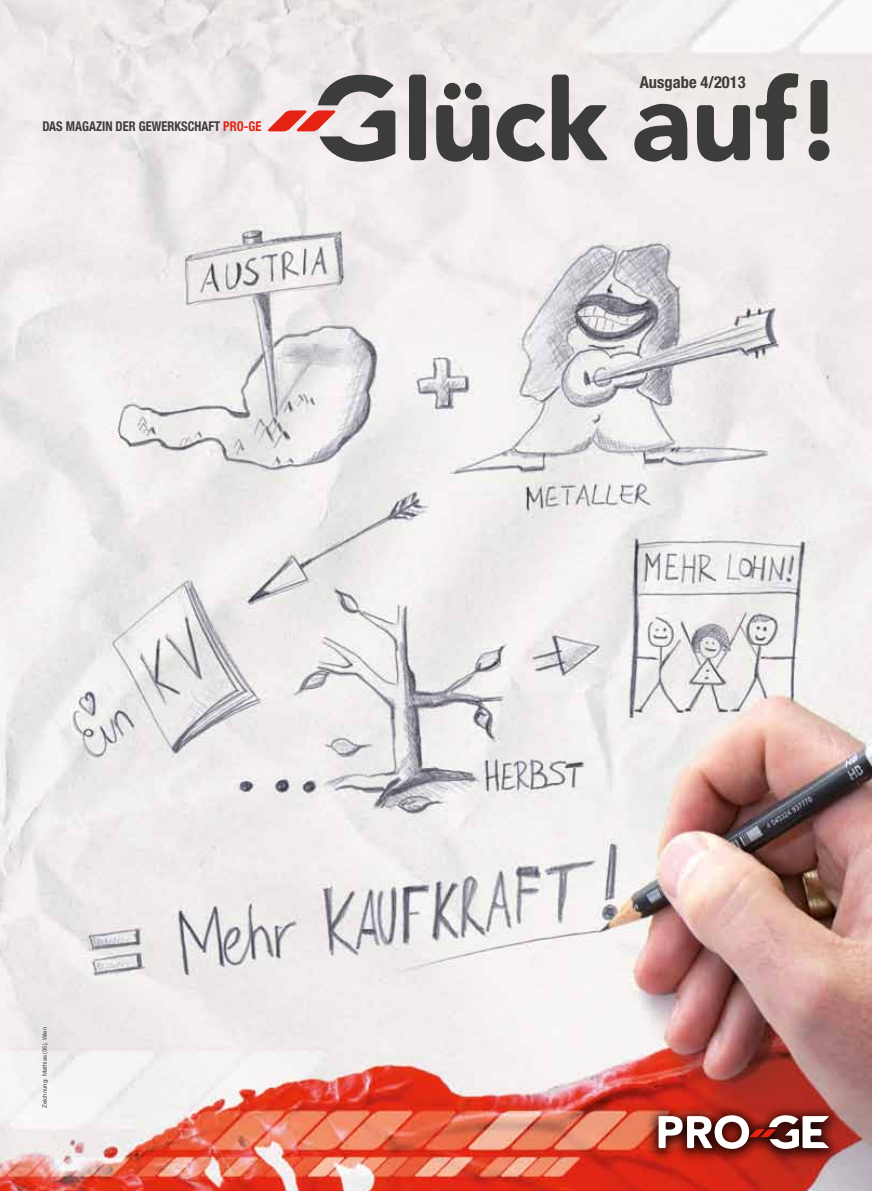
<style>
.page{position:relative;width:872px;height:1191px;background:#fff}
.page>*{position:absolute;margin:0;border:0;box-sizing:border-box;transform-origin:0 0}
.t1{font:700 condensed 16.5px "Helvetica Neue LT Std";color:#3c3c3b}
.t2{font:700 condensed 13.5px "Helvetica Neue LT Std";color:#3c3c3b;scale:.93 1}
.t3{font:6px "Helvetica Neue LT Std";color:#3c3c3b}
.s1{color:#e42313}
</style>
<div class="page">
<img style="left:0;top:0;width:872px;height:1191px">
<div style="left:644px;top:1103px;width:198px;height:62px;background:#000;opacity:.85"></div>
<svg style="left:658px;top:1115px;width:171px;height:33px"></svg>
<svg style="left:634px;top:104px;width:53px;height:58px;background:#787676"></svg>
<svg style="left:697px;top:73px;width:101px;height:89px;background:#a09d9c"></svg>
<div style="left:808px;top:140px;width:21px;height:21px;background:#3c3c3b;border-radius:50%"></div>
<div style="left:810px;top:80px;width:17px;height:54px;background:#3c3c3b;border-radius:4px"></div>
<div style="left:409px;top:75px;width:17px;height:85px;background:#3c3c3b;border-radius:4px"></div>
<div style="left:465px;top:83px;width:16px;height:17px;background:#3c3c3b;border-radius:50%"></div>
<div style="left:444px;top:83px;width:16px;height:17px;background:#3c3c3b;border-radius:50%"></div>
<svg style="left:436px;top:105px;width:53px;height:57px;background:#747272"></svg>
<svg style="left:496px;top:104px;width:49px;height:58px;background:#8d8a8b"></svg>
<svg style="left:552px;top:75px;width:56px;height:85px;background:#908d8d"></svg>
<svg style="left:267px;top:75px;width:128px;height:87px;background:#bba9a8"></svg>
<p class="t2" style="left:43px;top:118px;width:236px">DAS MAGAZIN DER GEWERKSCHAFT <span class="s1">PRO-GE</span></p>
<p class="t3" style="left:41px;top:1108px;width:83px;rotate:-90deg">Zeichnung: Mathias (35), Wien</p>
<p class="t1" style="left:640px;top:72px;width:107px">Ausgabe 4/2013</p>
</div>
